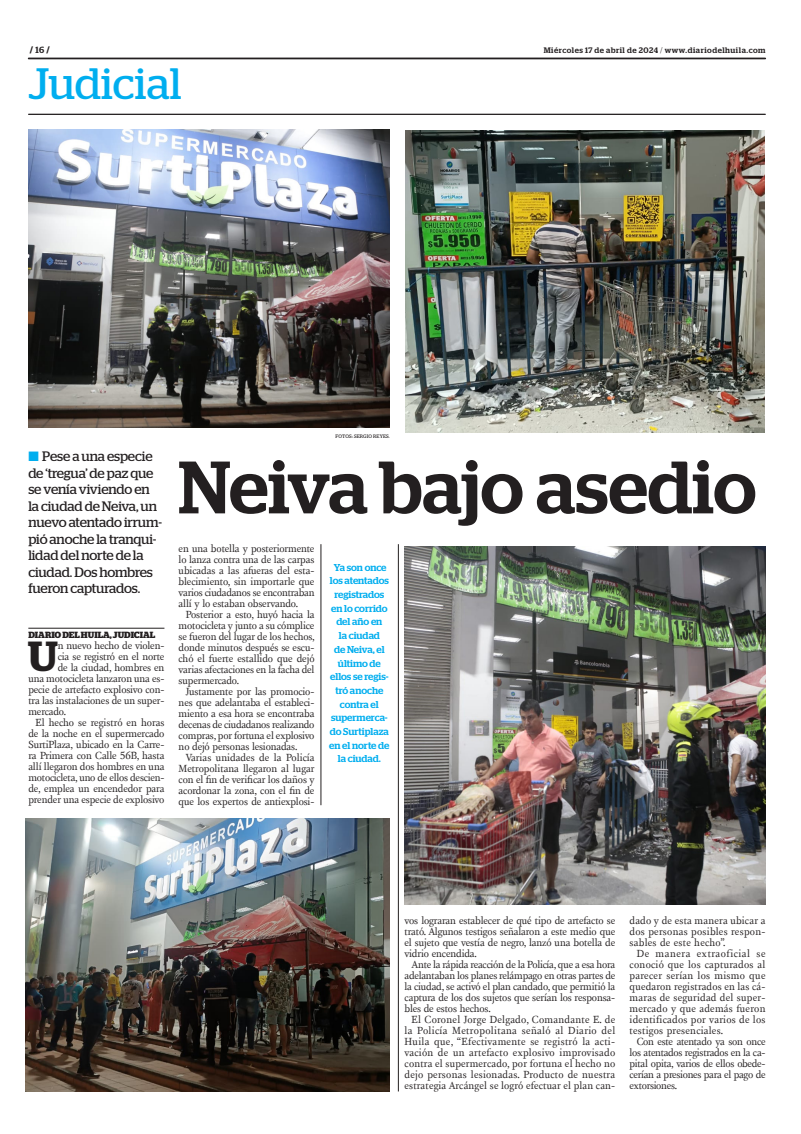
<style>
.page{position:relative;width:801px;height:1134px;background:#fff}
.page>*{position:absolute;margin:0;border:0;box-sizing:border-box;transform-origin:0 0}
.TITULO{font:500 74px "Stag";color:#231f20}
.t1{font:43.9px "Stag";color:#00aeef}
.TEXTO_UNO{font:600 42px "Stag";color:#231f20}
.SUMARIO{font:13.7px/16.5px "Stag";letter-spacing:-.015em;color:#231f20}
.TEXTO{font:10.6px/11px "New Fournier BP";letter-spacing:-.01em;color:#231f20;text-align:justify}
.TEXTO_UNO-2{font:10.6px "New Fournier BP";letter-spacing:-.01em;color:#231f20}
.DESTACADO_AZUL{font:500 10px/13.7px "Stag";letter-spacing:-.005em;color:#00aeef;text-align:center}
.CREDITO_1{font:700 9px "Stag";color:#231f20}
.t2{font:500 8px "Stag";letter-spacing:.06em;color:#231f20}
.CREDITO_FOTO{font:5px "Stag";letter-spacing:.03em;color:#231f20}
.s1{font-weight:500}
.s2{font-weight:300}
.s3{color:#00aeef}
</style>
<div class="page">
<svg style="left:28px;top:58px;width:737px;height:1px"></svg>
<hr style="left:28px;top:114px;width:737px;height:1px;background:#231f20">
<img style="left:404px;top:546px;width:361px;height:358px">
<img style="left:28px;top:129px;width:362px;height:298px">
<img style="left:405px;top:130px;width:359px;height:303px">
<img style="left:26px;top:819px;width:364px;height:272px">
<hr style="left:28px;top:628px;width:136px;height:1px;background:#231f20">
<hr style="left:398px;top:544px;width:1px;height:547px;background:#231f20">
<hr style="left:321px;top:544px;width:1px;height:261px;background:#231f20">
<p class="CREDITO_1" style="left:30px;top:45px;width:21px">/ <span class="s1">16</span> /</p>
<p class="t2" style="left:544px;top:45px;width:223px">Miércoles 17 de abril de 2024 <span class="s2">/</span> www.diariodelhuila.com</p>
<p class="t1" style="left:28px;top:58px;width:155px">Judicial</p>
<p class="SUMARIO" style="left:28px;top:448px;width:135px"><span class="s3">■</span> Pese a una especie de ‘tregua’ de paz que se venía viviendo en la ciudad de Neiva, un nuevo atentado irrum&shy;pió anoche la tranqui&shy;lidad del norte de la ciudad. Dos hombres fueron capturados.</p>
<p class="CREDITO_1" style="left:28px;top:630px;width:128px">DIARIO DEL HUILA, JUDICIAL</p>
<p class="TEXTO_UNO" style="left:28px;top:632px;width:32px">U</p>
<p class="TEXTO_UNO-2" style="left:58px;top:639px;width:108px">n nuevo hecho de violen-</p>
<p class="TEXTO_UNO-2" style="left:58px;top:650px;width:108px">cia se registró en el norte</p>
<p class="TEXTO_UNO-2" style="left:58px;top:661px;width:108px">de la ciudad, hombres en</p>
<p class="TEXTO_UNO-2" style="left:28px;top:672px;width:138px">una motocicleta lanzaron una es-</p>
<p class="TEXTO_UNO-2" style="left:28px;top:683px;width:138px">pecie de artefacto explosivo con-</p>
<p class="TEXTO_UNO-2" style="left:28px;top:694px;width:138px">tra las instalaciones de un super-</p>
<p class="TEXTO_UNO-2" style="left:28px;top:705px;width:39px">mercado.</p>
<p class="TEXTO" style="left:28px;top:717px;width:138px;text-indent:7px">El hecho se registró en horas de la noche en el supermercado SurtiPlaza, ubicado en la Carre&shy;ra Primera con Calle 56B, hasta allí llegaron dos hombres en una motocicleta, uno de ellos descien&shy;de, emplea un encendedor para prender una especie de explosivo</p>
<p class="CREDITO_FOTO" style="left:335px;top:433px;width:56px">FOTOS: SERGIO REYES.</p>
<p class="TITULO" style="left:178px;top:444px;width:579px">Neiva bajo asedio</p>
<p class="TEXTO" style="left:179px;top:543px;width:137px">en una botella y posteriormente lo lanza contra una de las carpas ubicadas a las afueras del esta&shy;blecimiento, sin importarle que varios ciudadanos se encontraban allí y lo estaban observando.</p>
<p class="TEXTO" style="left:179px;top:609px;width:138px;text-indent:7px">Posterior a esto, huyó hacia la motocicleta y junto a su cómplice se fueron del lugar de los hechos, donde minutos después se escu&shy;chó el fuerte estallido que dejó varias afectaciones en la facha del supermercado.</p>
<p class="TEXTO" style="left:179px;top:686px;width:137px;text-indent:7px">Justamente por las promocio&shy;nes que adelantaba el estableci&shy;miento a esa hora se encontraba decenas de ciudadanos realizando compras, por fortuna el explosivo no dejó personas lesionadas.</p>
<p class="TEXTO" style="left:179px;top:752px;width:137px;text-indent:7px">Varias unidades de la Policía Metropolitana llegaron al lugar con el fin de verificar los daños y acordonar la zona, con el fin de que los expertos de antiexplosi-</p>
<p class="DESTACADO_AZUL" style="left:329px;top:560px;width:62px">Ya son once los atentados registrados en lo corrido del año en<br>la ciudad<br>de Neiva, el último de ellos se regis&shy;tró anoche contra el supermerca&shy;do Surtiplaza en el norte de la ciudad.</p>
<p class="TEXTO" style="left:404px;top:915px;width:212px">vos lograran establecer de qué tipo de artefacto se trató. Algunos testigos señalaron a este medio que el sujeto que vestía de negro, lanzó una botella de vidrio encendida.</p>
<p class="TEXTO" style="left:404px;top:959px;width:212px;text-indent:7px">Ante la rápida reacción de la Policía, que a esa hora adelantaban los planes relámpago en otras partes de la ciudad, se activó el plan candado, que permitió la captura de los dos sujetos que serían los responsa&shy;bles de estos hechos.</p>
<p class="TEXTO" style="left:404px;top:1014px;width:212px;text-indent:7px">El Coronel Jorge Delgado, Comandante E. de la Policía Metropolitana señaló al Diario del Huila que, “Efectivamente se registró la acti&shy;vación de un artefacto explosivo improvisado contra el supermercado, por fortuna el hecho no dejo personas lesionadas. Producto de nuestra estrategia Arcángel se logró efectuar el plan can-</p>
<p class="TEXTO" style="left:629px;top:915px;width:137px">dado y de esta manera ubicar a dos personas posibles respon&shy;sables de este hecho”.</p>
<p class="TEXTO" style="left:629px;top:948px;width:137px;text-indent:7px">De manera extraoficial se conoció que los capturados al parecer serían los mismo que quedaron registrados en las cá&shy;maras de seguridad del super&shy;mercado y que además fueron identificados por varios de los testigos presenciales.</p>
<p class="TEXTO" style="left:629px;top:1036px;width:137px;text-indent:7px">Con este atentado ya son once los atentados registrados en la ca&shy;pital opita, varios de ellos obede&shy;cerían a presiones para el pago de extorsiones.</p>
</div>
